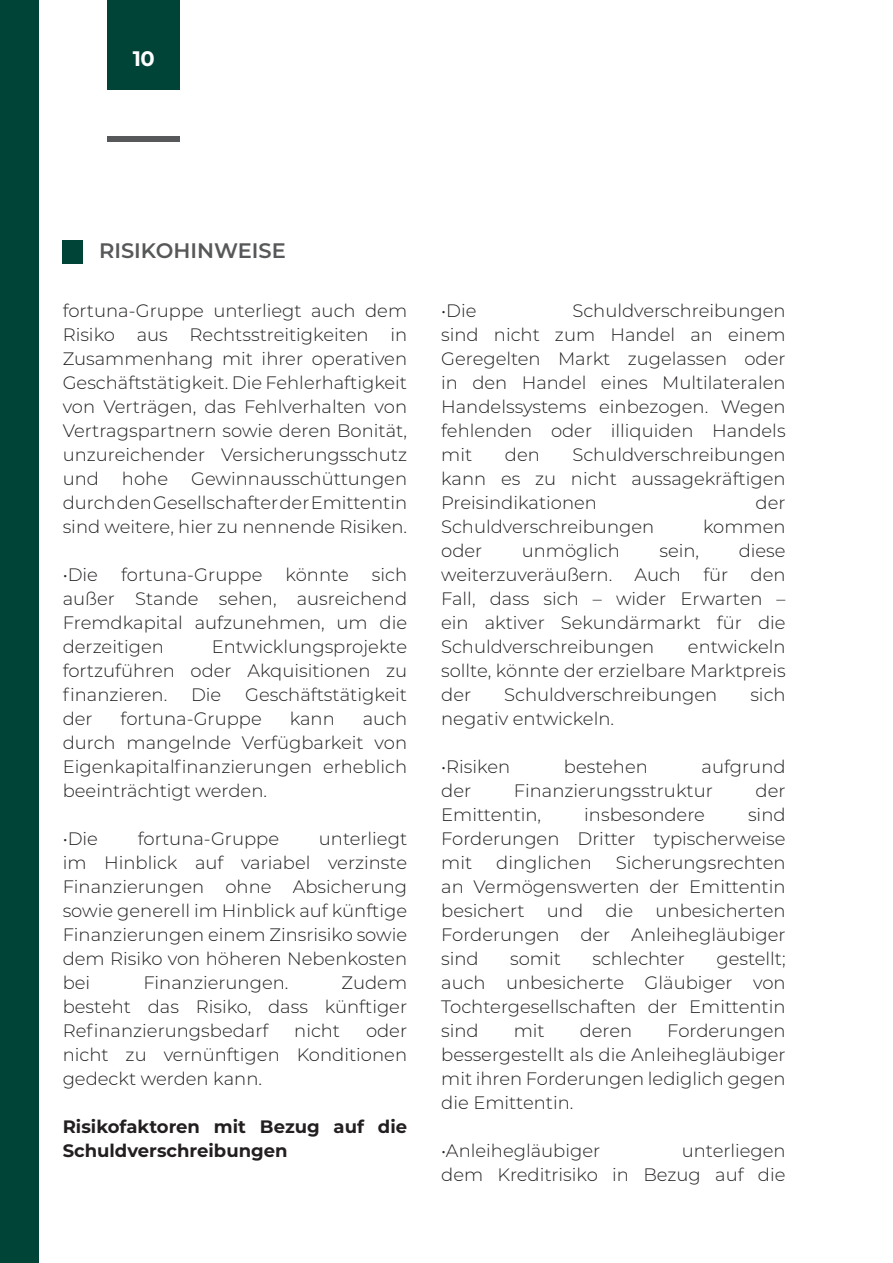
<style>
.page{position:relative;width:893px;height:1263px;background:#fff}
.page>*{position:absolute;margin:0;border:0;box-sizing:border-box;transform-origin:0 0}
.Paragraph_Italic{font:600 21px "Montserrat";color:#57585a}
.t1{font:700 21px "Montserrat";color:#fff}
.Paragraph_Text{font:300 18px/24px "Montserrat";color:#231f20;text-align:justify}
.Paragraph_Text-2{font:700 18px/24px "Montserrat";color:#231f20}
</style>
<div class="page">
<div style="left:107px;top:0;width:73px;height:90px;background:#004438"></div>
<div style="left:0;top:0;width:38px;height:1263px;background:#004438"></div>
<div style="left:63px;top:241px;width:20px;height:23px;background:#004438"></div>
<div style="left:107px;top:136px;width:73px;height:5px;background:#57585a"></div>
<p class="t1" style="left:133px;top:44px;width:23px">10</p>
<p class="Paragraph_Italic" style="left:99px;top:236px;width:188px">RISIKOHINWEISE</p>
<p class="Paragraph_Text" style="left:63px;top:298px;width:346px">fortuna-Gruppe unterliegt auch dem Risiko aus Rechtsstreitigkeiten in Zusammenhang mit ihrer operativen Geschäftstätigkeit. Die Fehlerhaftigkeit von Verträgen, das Fehlverhalten von Vertragspartnern sowie deren Bonität, unzureichender Versicherungsschutz und</p>
<p class="Paragraph_Text" style="left:63px;top:466px;width:346px;text-indent:128px">Gewinnausschüttungen durch den Gesellschafter der Emittentin sind weitere, hier zu nennende Risiken.</p>
<p class="Paragraph_Text" style="left:63px;top:562px;width:37px">•Die</p>
<p class="Paragraph_Text" style="left:121px;top:562px;width:143px">fortuna-Gruppe</p>
<p class="Paragraph_Text" style="left:286px;top:562px;width:65px">könnte</p>
<p class="Paragraph_Text" style="left:122px;top:466px;width:48px">hohe</p>
<p class="Paragraph_Text" style="left:63px;top:562px;width:346px;text-indent:309px">sich außer Stande sehen, ausreichend Fremdkapital aufzunehmen, um die derzeitigen</p>
<p class="Paragraph_Text" style="left:63px;top:634px;width:346px;text-indent:149px">Entwicklungsprojekte fortzuführen oder Akquisitionen zu finanzieren.</p>
<p class="Paragraph_Text" style="left:191px;top:682px;width:32px">Die</p>
<p class="Paragraph_Text" style="left:245px;top:682px;width:163px">Geschäftstätigkeit</p>
<p class="Paragraph_Text" style="left:63px;top:706px;width:31px">der</p>
<p class="Paragraph_Text" style="left:121px;top:706px;width:143px">fortuna-Gruppe</p>
<p class="Paragraph_Text" style="left:290px;top:706px;width:47px">kann</p>
<p class="Paragraph_Text" style="left:63px;top:706px;width:346px;text-indent:300px">auch durch mangelnde Verfügbarkeit von Eigenkapitalfinanzierungen erheblich beeinträchtigt werden.</p>
<p class="Paragraph_Text" style="left:63px;top:826px;width:37px">•Die</p>
<p class="Paragraph_Text" style="left:138px;top:826px;width:143px">fortuna-Gruppe</p>
<p class="Paragraph_Text" style="left:63px;top:826px;width:346px;text-indent:256px">unterliegt im Hinblick auf variabel verzinste Finanzierungen ohne Absicherung sowie generell im Hinblick auf künftige Finanzierungen einem Zinsrisiko sowie dem Risiko von höheren Nebenkosten bei</p>
<p class="Paragraph_Text" style="left:63px;top:970px;width:346px;text-indent:279px">Zudem besteht das Risiko, dass künftiger Refinanzierungsbedarf</p>
<p class="Paragraph_Text" style="left:143px;top:970px;width:147px">Finanzierungen.</p>
<p class="Paragraph_Text" style="left:63px;top:1018px;width:346px;text-indent:303px">oder nicht zu vernünftigen Konditionen gedeckt werden kann.</p>
<p class="Paragraph_Text-2" style="left:63px;top:1114px;width:346px">Risikofaktoren mit Bezug auf die<br>Schuldverschreibungen</p>
<p class="Paragraph_Text" style="left:294px;top:1018px;width:47px">nicht</p>
<p class="Paragraph_Text" style="left:441px;top:298px;width:346px;text-indent:131px">Schuldverschreibungen sind nicht zum Handel an einem Geregelten Markt zugelassen oder in den Handel eines Multilateralen Handelssystems einbezogen. Wegen fehlenden oder illiquiden Handels mit</p>
<p class="Paragraph_Text" style="left:441px;top:298px;width:37px">•Die</p>
<p class="Paragraph_Text" style="left:441px;top:442px;width:346px;text-indent:131px">Schuldverschreibungen kann es zu nicht aussagekräftigen Preisindikationen</p>
<p class="Paragraph_Text" style="left:505px;top:442px;width:37px">den</p>
<p class="Paragraph_Text" style="left:756px;top:490px;width:31px">der</p>
<p class="Paragraph_Text" style="left:441px;top:514px;width:215px">Schuldverschreibungen</p>
<p class="Paragraph_Text" style="left:703px;top:514px;width:84px">kommen</p>
<p class="Paragraph_Text" style="left:441px;top:538px;width:43px">oder</p>
<p class="Paragraph_Text" style="left:522px;top:538px;width:100px">unmöglich</p>
<p class="Paragraph_Text" style="left:659px;top:538px;width:41px">sein,</p>
<p class="Paragraph_Text" style="left:441px;top:538px;width:346px;text-indent:297px">diese weiterzuveräußern. Auch für den Fall, dass sich – wider Erwarten – ein aktiver Sekundärmarkt für die Schuldverschreibungen</p>
<p class="Paragraph_Text" style="left:441px;top:634px;width:346px;text-indent:247px">entwickeln sollte, könnte der erzielbare Marktpreis der</p>
<p class="Paragraph_Text" style="left:504px;top:682px;width:215px">Schuldverschreibungen</p>
<p class="Paragraph_Text" style="left:750px;top:682px;width:37px">sich</p>
<p class="Paragraph_Text" style="left:441px;top:706px;width:174px">negativ entwickeln.</p>
<p class="Paragraph_Text" style="left:441px;top:754px;width:71px">•Risiken</p>
<p class="Paragraph_Text" style="left:564px;top:754px;width:86px">bestehen</p>
<p class="Paragraph_Text" style="left:702px;top:754px;width:85px">aufgrund</p>
<p class="Paragraph_Text" style="left:441px;top:778px;width:31px">der</p>
<p class="Paragraph_Text" style="left:514px;top:778px;width:201px">Finanzierungsstruktur</p>
<p class="Paragraph_Text" style="left:756px;top:778px;width:31px">der</p>
<p class="Paragraph_Text" style="left:441px;top:802px;width:102px">Emittentin,</p>
<p class="Paragraph_Text" style="left:584px;top:802px;width:122px">insbesondere</p>
<p class="Paragraph_Text" style="left:441px;top:802px;width:346px;text-indent:307px">sind Forderungen Dritter typischerweise mit</p>
<p class="Paragraph_Text" style="left:441px;top:850px;width:346px;text-indent:175px">Sicherungsrechten an Vermögenswerten der Emittentin besichert und die unbesicherten Forderungen der Anleihegläubiger sind</p>
<p class="Paragraph_Text" style="left:496px;top:850px;width:97px">dinglichen</p>
<p class="Paragraph_Text" style="left:441px;top:946px;width:346px;text-indent:275px">gestellt; auch unbesicherte Gläubiger von Tochtergesellschaften der Emittentin sind</p>
<p class="Paragraph_Text" style="left:510px;top:946px;width:52px">somit</p>
<p class="Paragraph_Text" style="left:592px;top:946px;width:94px">schlechter</p>
<p class="Paragraph_Text" style="left:441px;top:1018px;width:346px;text-indent:226px">Forderungen bessergestellt als die Anleihegläubiger mit ihren Forderungen lediglich gegen die Emittentin.</p>
<p class="Paragraph_Text" style="left:441px;top:1138px;width:161px">•Anleihegläubiger</p>
<p class="Paragraph_Text" style="left:514px;top:1018px;width:33px">mit</p>
<p class="Paragraph_Text" style="left:580px;top:1018px;width:54px">deren</p>
<p class="Paragraph_Text" style="left:441px;top:1138px;width:346px;text-align:right">unterliegen<br>dem Kreditrisiko in Bezug auf die</p>
</div>
